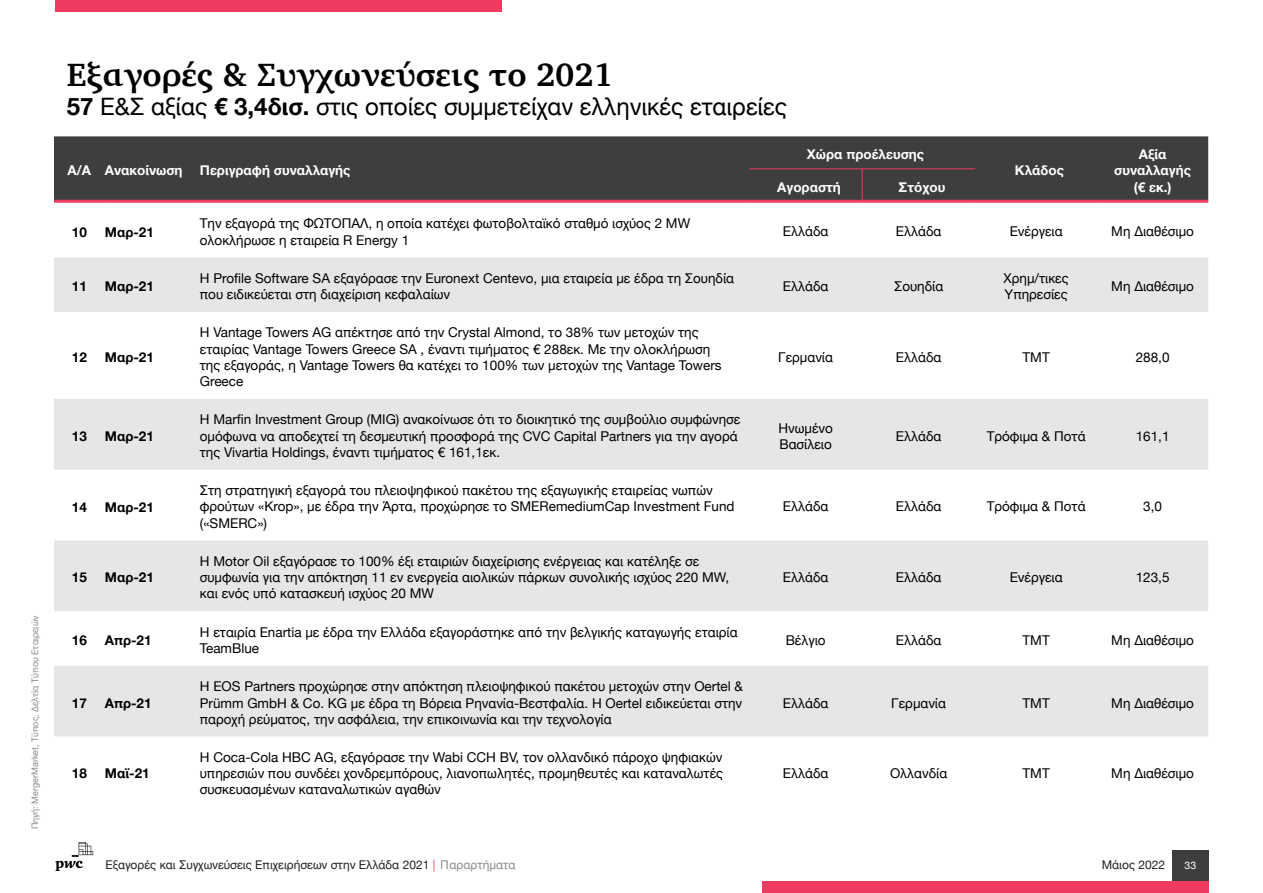
<style>
.page{position:relative;width:1263px;height:893px;background:#fff}
.page>*{position:absolute;margin:0;border:0;box-sizing:border-box;transform-origin:0 0}
.BODY{font:700 33px "Charter";color:#000}
.BODY-2{font:24px "Helvetica Neue";color:#000}
.BODY-3{font:13.5px/16.2px "Helvetica Neue";color:#000}
.BODY-4{font:700 13.5px/16.2px "Helvetica Neue";color:#fff;text-align:center}
.BODY-5{font:700 13.5px "Helvetica Neue";color:#000}
.t1{font:12px "Helvetica Neue";color:#231f20}
.t2{font:10.5px "Helvetica Neue";color:#fff}
.asterix{font:9px "Helvetica Neue";color:#8a8c8f}
.s1{font-weight:700}
.s2{color:#ef3b62}
.s3{color:#8a8c8f}
</style>
<div class="page">
<div style="left:54px;top:136px;width:1154px;height:64px;background:#3e3e3f"></div>
<svg style="left:54px;top:257px;width:1154px;height:479px;fill:#e6e6e6"></svg>
<hr style="left:862px;top:169px;width:1px;height:31px;background:#ef3b62">
<hr style="left:54px;top:200px;width:51px;height:3px;background:#ef3b62">
<hr style="left:105px;top:200px;width:95px;height:3px;background:#ef3b62">
<hr style="left:200px;top:200px;width:549px;height:3px;background:#ef3b62">
<hr style="left:975px;top:200px;width:122px;height:3px;background:#ef3b62">
<hr style="left:1097px;top:200px;width:111px;height:3px;background:#ef3b62">
<hr style="left:749px;top:200px;width:113px;height:3px;background:#ef3b62">
<hr style="left:862px;top:200px;width:113px;height:3px;background:#ef3b62">
<hr style="left:749px;top:168px;width:113px;height:1px;background:#ef3b62">
<hr style="left:862px;top:168px;width:113px;height:1px;background:#ef3b62">
<div style="left:1172px;top:850px;width:37px;height:31px;background:#3e3e3f"></div>
<div style="left:55px;top:0;width:447px;height:11px;background:#ef3b62"></div>
<div style="left:762px;top:881px;width:447px;height:12px;background:#ef3b62"></div>
<svg style="left:55px;top:842px;width:38px;height:29px"></svg>
<p class="asterix" style="left:29px;top:829px;width:215px;rotate:-90deg">Πηγή: MergerMarket, Τύπος, Δελτία Τύπου Εταιρειών</p>
<p class="BODY" style="left:67px;top:47px;width:547px">Εξαγορές &amp; Συγχωνεύσεις το 2021</p>
<p class="BODY-2" style="left:67px;top:89px;width:722px"><span class="s1">57</span> Ε&amp;Σ αξίας <span class="s1">€ 3,4δισ.</span> στις οποίες συμμετείχαν ελληνικές εταιρείες</p>
<p class="BODY-4" style="left:68px;top:163px;width:25px">A/A</p>
<p class="BODY-4" style="left:105px;top:163px;width:79px">Ανακοίνωση</p>
<p class="BODY-4" style="left:200px;top:163px;width:152px">Περιγραφή συναλλαγής</p>
<p class="BODY-4" style="left:807px;top:147px;width:119px">Χώρα προέλευσης</p>
<p class="BODY-4" style="left:1015px;top:163px;width:51px">Κλάδος</p>
<p class="BODY-4" style="left:1114px;top:147px;width:78px">Αξία συναλλαγής</p>
<p class="BODY-4" style="left:777px;top:179px;width:65px">Αγοραστή</p>
<p class="BODY-4" style="left:899px;top:179px;width:48px">Στόχου</p>
<p class="BODY-4" style="left:1134px;top:179px;width:39px">(€ εκ.)</p>
<p class="BODY-5" style="left:72px;top:221px;width:17px">10</p>
<p class="BODY-5" style="left:105px;top:221px;width:51px">Μαρ-21</p>
<p class="BODY-3" style="left:200px;top:216px;width:492px">Την εξαγορά της ΦΩΤΟΠΑΛ, η οποία κατέχει φωτοβολταϊκό σταθμό ισχύος 2 MW ολοκλήρωσε η εταιρεία R Energy 1</p>
<p class="BODY-3" style="left:783px;top:224px;width:47px">Ελλάδα</p>
<p class="BODY-3" style="left:896px;top:224px;width:47px">Ελλάδα</p>
<p class="BODY-3" style="left:1010px;top:224px;width:54px">Ενέργεια</p>
<p class="BODY-3" style="left:1111px;top:224px;width:84px">Μη Διαθέσιμο</p>
<p class="BODY-5" style="left:72px;top:276px;width:17px">11</p>
<p class="BODY-5" style="left:105px;top:276px;width:51px">Μαρ-21</p>
<p class="BODY-3" style="left:200px;top:271px;width:536px">Η Profile Software SA εξαγόρασε την Euronext Centevo, μια εταιρεία με έδρα τη Σουηδία που ειδικεύεται στη διαχείριση κεφαλαίων</p>
<p class="BODY-3" style="left:783px;top:279px;width:47px">Ελλάδα</p>
<p class="BODY-3" style="left:894px;top:279px;width:51px">Σουηδία</p>
<p class="BODY-3" style="left:1003px;top:271px;width:67px">Χρημ/τικες<br>Υπηρεσίες</p>
<p class="BODY-3" style="left:1111px;top:279px;width:84px">Μη Διαθέσιμο</p>
<p class="BODY-5" style="left:72px;top:346px;width:17px">12</p>
<p class="BODY-5" style="left:105px;top:346px;width:51px">Μαρ-21</p>
<p class="BODY-3" style="left:200px;top:325px;width:523px">Η Vantage Towers AG απέκτησε από την Crystal Almond, το 38% των μετοχών της εταιρίας Vantage Towers Greece SA , έναντι τιμήματος € 288εκ. Με την ολοκλήρωση της εξαγοράς, η Vantage Towers θα κατέχει το 100% των μετοχών της Vantage Towers Greece</p>
<p class="BODY-3" style="left:778px;top:350px;width:56px">Γερμανία</p>
<p class="BODY-3" style="left:896px;top:350px;width:47px">Ελλάδα</p>
<p class="BODY-3" style="left:1022px;top:350px;width:29px">TMT</p>
<p class="BODY-3" style="left:1136px;top:350px;width:35px">288,0</p>
<p class="BODY-5" style="left:72px;top:425px;width:17px">13</p>
<p class="BODY-5" style="left:105px;top:425px;width:51px">Μαρ-21</p>
<p class="BODY-3" style="left:200px;top:412px;width:542px">Η Marfin Investment Group (MIG) ανακοίνωσε ότι το διοικητικό της συμβούλιο συμφώνησε ομόφωνα να αποδεχτεί τη δεσμευτική προσφορά της CVC Capital Partners για την αγορά της Vivartia Holdings, έναντι τιμήματος € 161,1εκ.</p>
<p class="BODY-3" style="left:778px;top:420px;width:56px">Ηνωμένο<br>Βασίλειο</p>
<p class="BODY-3" style="left:896px;top:428px;width:47px">Ελλάδα</p>
<p class="BODY-3" style="left:987px;top:428px;width:100px">Τρόφιμα &amp; Ποτά</p>
<p class="BODY-3" style="left:1136px;top:428px;width:35px">161,1</p>
<p class="BODY-5" style="left:72px;top:496px;width:17px">14</p>
<p class="BODY-5" style="left:105px;top:496px;width:51px">Μαρ-21</p>
<p class="BODY-3" style="left:200px;top:483px;width:536px">Στη στρατηγική εξαγορά του πλειοψηφικού πακέτου της εξαγωγικής εταιρείας νωπών φρούτων «Krop», με έδρα την Άρτα, προχώρησε το SMERemediumCap Investment Fund («SMERC»)</p>
<p class="BODY-3" style="left:783px;top:499px;width:47px">Ελλάδα</p>
<p class="BODY-3" style="left:896px;top:499px;width:47px">Ελλάδα</p>
<p class="BODY-3" style="left:987px;top:499px;width:100px">Τρόφιμα &amp; Ποτά</p>
<p class="BODY-3" style="left:1143px;top:499px;width:20px">3,0</p>
<p class="BODY-5" style="left:72px;top:567px;width:17px">15</p>
<p class="BODY-5" style="left:105px;top:567px;width:51px">Μαρ-21</p>
<p class="BODY-3" style="left:200px;top:554px;width:531px">Η Motor Oil εξαγόρασε το 100% έξι εταιριών διαχείρισης ενέργειας και κατέληξε σε συμφωνία για την απόκτηση 11 εν ενεργεία αιολικών πάρκων συνολικής ισχύος 220 MW, και ενός υπό κατασκευή ισχύος 20 MW</p>
<p class="BODY-3" style="left:783px;top:570px;width:47px">Ελλάδα</p>
<p class="BODY-3" style="left:896px;top:570px;width:47px">Ελλάδα</p>
<p class="BODY-3" style="left:1010px;top:570px;width:54px">Ενέργεια</p>
<p class="BODY-3" style="left:1136px;top:570px;width:35px">123,5</p>
<p class="BODY-5" style="left:72px;top:630px;width:17px">16</p>
<p class="BODY-5" style="left:105px;top:630px;width:48px">Απρ-21</p>
<p class="BODY-3" style="left:200px;top:625px;width:539px">H εταιρία Enartia με έδρα την Ελλάδα εξαγοράστηκε από την βελγικής καταγωγής εταιρία<br>TeamBlue</p>
<p class="BODY-3" style="left:786px;top:633px;width:42px">Βέλγιο</p>
<p class="BODY-3" style="left:896px;top:633px;width:47px">Ελλάδα</p>
<p class="BODY-3" style="left:1022px;top:633px;width:29px">TMT</p>
<p class="BODY-3" style="left:1111px;top:633px;width:84px">Μη Διαθέσιμο</p>
<p class="BODY-5" style="left:72px;top:692px;width:17px">17</p>
<p class="BODY-5" style="left:105px;top:692px;width:48px">Απρ-21</p>
<p class="BODY-5" style="left:72px;top:763px;width:17px">18</p>
<p class="BODY-5" style="left:105px;top:763px;width:46px">Μαϊ-21</p>
<p class="BODY-3" style="left:200px;top:679px;width:545px;text-align:justify">H EOS Partners προχώρησε στην απόκτηση πλειοψηφικού πακέτου μετοχών στην Oertel &amp; Prümm GmbH &amp; Co. KG με έδρα τη Βόρεια Ρηνανία-Βεστφαλία. Η Oertel ειδικεύεται στην παροχή ρεύματος, την ασφάλεια, την επικοινωνία και την τεχνολογία</p>
<p class="BODY-3" style="left:200px;top:750px;width:525px;text-align:justify">Η Coca-Cola HBC AG, εξαγόρασε την Wabi CCH BV, τον ολλανδικό πάροχο ψηφιακών υπηρεσιών που συνδέει χονδρεμπόρους, λιανοπωλητές, προμηθευτές και καταναλωτές συσκευασμένων καταναλωτικών αγαθών</p>
<p class="BODY-3" style="left:783px;top:695px;width:47px">Ελλάδα</p>
<p class="BODY-3" style="left:891px;top:695px;width:56px">Γερμανία</p>
<p class="BODY-3" style="left:1022px;top:695px;width:29px">TMT</p>
<p class="BODY-3" style="left:1111px;top:695px;width:84px">Μη Διαθέσιμο</p>
<p class="BODY-3" style="left:783px;top:766px;width:47px">Ελλάδα</p>
<p class="BODY-3" style="left:890px;top:766px;width:59px">Ολλανδία</p>
<p class="BODY-3" style="left:1022px;top:766px;width:29px">ΤΜΤ</p>
<p class="BODY-3" style="left:1111px;top:766px;width:84px">Μη Διαθέσιμο</p>
<p class="t1" style="left:106px;top:856px;width:412px">Εξαγορές και Συγχωνεύσεις Επιχειρήσεων στην Ελλάδα 2021 <span class="s2">|</span> <span class="s3">Παραρτήματα</span></p>
<p class="t1" style="left:1102px;top:856px;width:65px">Μάιος 2022</p>
<p class="t2" style="left:1185px;top:857px;width:13px">33</p>
</div>
